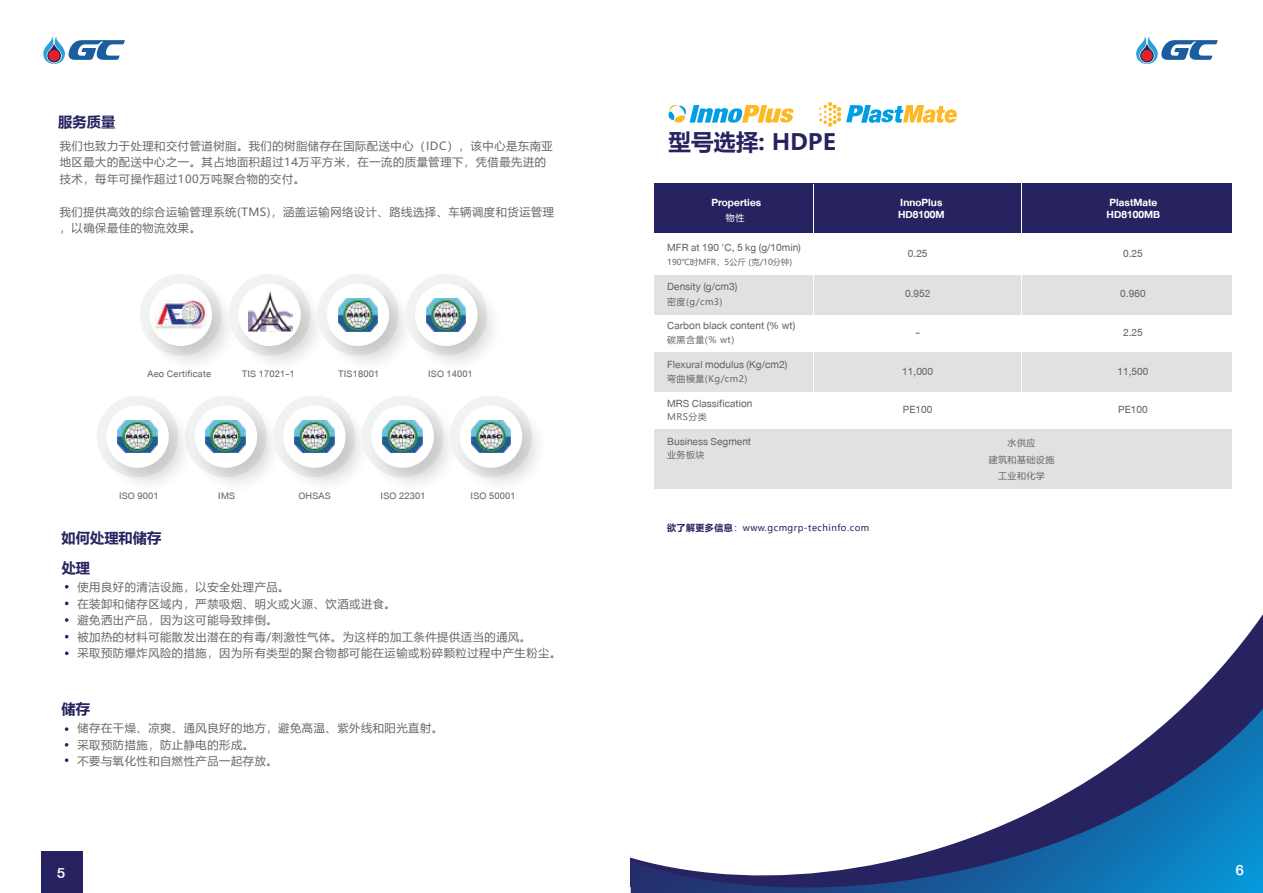
<style>
.page{position:relative;width:1263px;height:893px;background:#fff}
.page>*{position:absolute;margin:0;border:0;box-sizing:border-box;transform-origin:0 0}
.t1{font:700 22.5px "Microsoft Ya Hei UI";color:#272361}
.t2{font:500 21px "DB Heavent";color:#fff}
.t3{font:14.85px "DB Heavent";color:#666766}
.t4{font:700 14.85px/11.7px "DB Heavent";letter-spacing:.005em;color:#fff}
.t5{font:700 14.25px "Microsoft Ya Hei UI";color:#272361}
.t6{font:13.5px "DB Heavent";letter-spacing:.015em;color:#666766}
.t7{font:11.25px/16.5px "Microsoft Ya Hei UI";letter-spacing:.05em;color:#676867}
.t8{font:11.25px/16.5px "Microsoft Ya Hei UI";letter-spacing:.05em;color:#666766}
.t9{font:9px/16.5px "Microsoft Ya Hei UI";letter-spacing:.05em;color:#666766;text-align:center}
.t10{font:9px "Microsoft Ya Hei UI";letter-spacing:.05em;color:#272361}
.t11{font:9px "Microsoft Ya Hei UI";color:#fff}
.t12{font:8.25px "Microsoft Ya Hei UI";letter-spacing:.005em;color:#666766}
.s1{font-weight:700}
</style>
<div class="page">
<svg style="left:1181px;top:614px;width:82px;height:95px"></svg>
<svg style="left:631px;top:709px;width:632px;height:184px"></svg>
<svg style="left:1136px;top:36px;width:82px;height:28px"></svg>
<div style="left:1141px;top:50px;width:11px;height:11px;background:#e0222a;border-radius:50%"></div>
<svg style="left:43px;top:36px;width:82px;height:28px"></svg>
<div style="left:49px;top:50px;width:11px;height:11px;background:#e0222a;border-radius:50%"></div>
<div style="left:654px;top:184px;width:578px;height:49px;background:#272361"></div>
<div style="left:654px;top:275px;width:578px;height:40px;background:#e1e1e1"></div>
<div style="left:654px;top:352px;width:578px;height:39px;background:#e1e1e1"></div>
<div style="left:41px;top:852px;width:41px;height:41px;background:#272361"></div>
<svg style="left:819px;top:102px;width:138px;height:25px"></svg>
<svg style="left:668px;top:105px;width:126px;height:18px"></svg>
<svg style="left:65px;top:727px;width:3px;height:4px"></svg>
<svg style="left:65px;top:758px;width:3px;height:4px"></svg>
<svg style="left:65px;top:743px;width:3px;height:4px"></svg>
<div style="left:654px;top:430px;width:578px;height:59px;background:#e1e1e1"></div>
<svg style="left:65px;top:585px;width:4px;height:4px"></svg>
<svg style="left:65px;top:602px;width:4px;height:3px"></svg>
<svg style="left:65px;top:618px;width:4px;height:4px"></svg>
<svg style="left:65px;top:635px;width:4px;height:3px"></svg>
<svg style="left:65px;top:651px;width:4px;height:4px"></svg>
<img style="left:140px;top:274px;width:86px;height:88px">
<div style="left:150px;top:283px;width:62px;height:63px;background:#fff;border-radius:50%"></div>
<img style="left:226px;top:274px;width:89px;height:88px">
<div style="left:238px;top:283px;width:63px;height:63px;background:#fff;border-radius:50%"></div>
<img style="left:315px;top:274px;width:88px;height:88px">
<div style="left:327px;top:283px;width:62px;height:63px;background:#fff;border-radius:50%"></div>
<img style="left:338px;top:299px;width:40px;height:33px">
<img style="left:403px;top:274px;width:90px;height:88px">
<div style="left:415px;top:283px;width:62px;height:63px;background:#fff;border-radius:50%"></div>
<img style="left:427px;top:299px;width:39px;height:33px">
<img style="left:155px;top:300px;width:51px;height:29px">
<img style="left:202px;top:396px;width:69px;height:87px">
<div style="left:195px;top:405px;width:62px;height:63px;background:#fff;border-radius:50%"></div>
<img style="left:271px;top:396px;width:88px;height:87px">
<div style="left:283px;top:405px;width:63px;height:63px;background:#fff;border-radius:50%"></div>
<img style="left:359px;top:396px;width:88px;height:87px">
<div style="left:371px;top:405px;width:63px;height:63px;background:#fff;border-radius:50%"></div>
<img style="left:97px;top:396px;width:105px;height:87px">
<div style="left:106px;top:405px;width:63px;height:63px;background:#fff;border-radius:50%"></div>
<img style="left:447px;top:396px;width:91px;height:87px">
<div style="left:460px;top:405px;width:62px;height:63px;background:#fff;border-radius:50%"></div>
<img style="left:248px;top:290px;width:44px;height:41px">
<img style="left:118px;top:420px;width:39px;height:33px">
<img style="left:206px;top:420px;width:39px;height:33px">
<img style="left:295px;top:420px;width:39px;height:33px">
<img style="left:472px;top:420px;width:39px;height:33px">
<img style="left:383px;top:420px;width:39px;height:33px">
<hr style="left:813px;top:184px;width:1px;height:229px;background:#fff">
<hr style="left:1021px;top:182px;width:1px;height:229px;background:#fff">
<p class="t5" style="left:58px;top:112px;width:59px">服务质量</p>
<p class="t8" style="left:60px;top:137px;width:495px">我们也致力于处理和交付管道树脂。我们的树脂储存在国际配送中心（IDC），该中心是东南亚地区最大的配送中心之一。其占地面积超过14万平方米，在一流的质量管理下，凭借最先进的技术，每年可操作超过100万吨聚合物的交付。</p>
<p class="t8" style="left:60px;top:203px;width:496px">我们提供高效的综合运输管理系统(TMS)，涵盖运输网络设计、路线选择、车辆调度和货运管理，以确保最佳的物流效果。</p>
<p class="t6" style="left:148px;top:366px;width:65px">Aeo Certificate</p>
<p class="t6" style="left:242px;top:366px;width:54px">TIS 17021-1</p>
<p class="t6" style="left:339px;top:366px;width:42px">TIS18001</p>
<p class="t6" style="left:428px;top:366px;width:46px">ISO 14001</p>
<p class="t6" style="left:119px;top:488px;width:41px">ISO 9001</p>
<p class="t6" style="left:218px;top:488px;width:18px">IMS</p>
<p class="t6" style="left:298px;top:488px;width:34px">OHSAS</p>
<p class="t6" style="left:381px;top:488px;width:46px">ISO 22301</p>
<p class="t6" style="left:471px;top:488px;width:46px">ISO 50001</p>
<p class="t5" style="left:62px;top:528px;width:101px">如何处理和储存</p>
<p class="t5" style="left:62px;top:558px;width:30px">处理</p>
<p class="t7" style="left:77px;top:578px;width:485px">使用良好的清洁设施，以安全处理产品。<br>在装卸和储存区域内，严禁吸烟、明火或火源、饮酒或进食。<br>避免洒出产品，因为这可能导致摔倒。<br>被加热的材料可能散发出潜在的有毒/刺激性气体。为这样的加工条件提供适当的通风。<br>采取预防爆炸风险的措施，因为所有类型的聚合物都可能在运输或粉碎颗粒过程中产生粉尘。</p>
<p class="t5" style="left:62px;top:699px;width:30px">储存</p>
<p class="t7" style="left:77px;top:719px;width:367px">储存在干燥、凉爽、通风良好的地方，避免高温、紫外线和阳光直射。采取预防措施，防止静电的形成。<br>不要与氧化性和自燃性产品一起存放。</p>
<h2 class="t2" style="left:57px;top:861px;width:9px">5</h2>
<h1 class="t1" style="left:668px;top:126px;width:169px">型号选择: HDPE</h1>
<h3 class="t4" style="left:711px;top:197px;width:51px">Properties</h3>
<p class="t11" style="left:726px;top:212px;width:20px">物性</p>
<p class="t12" style="left:667px;top:256px;width:127px">190℃时MFR，5公斤 (克/10分钟)</p>
<p class="t9" style="left:667px;top:293px;width:57px">密度(g/cm3)</p>
<p class="t9" style="left:667px;top:331px;width:69px">碳黑含量(% wt)</p>
<p class="t9" style="left:667px;top:370px;width:82px">弯曲模量(Kg/cm2)</p>
<p class="t9" style="left:667px;top:408px;width:41px">MRS分类</p>
<p class="t9" style="left:667px;top:446px;width:39px">业务板块</p>
<h3 class="t3" style="left:667px;top:239px;width:135px">MFR at 190 'C, 5 kg (g/10min)</h3>
<h3 class="t3" style="left:667px;top:278px;width:72px">Density (g/cm3)</h3>
<h3 class="t3" style="left:667px;top:317px;width:130px">Carbon black content (% wt)</h3>
<h3 class="t3" style="left:667px;top:356px;width:122px">Flexural modulus (Kg/cm2)</h3>
<h3 class="t3" style="left:667px;top:395px;width:87px">MRS Classification</h3>
<h3 class="t3" style="left:667px;top:433px;width:85px">Business Segment</h3>
<p class="t10" style="left:667px;top:522px;width:204px"><span class="s1">欲了解更多信息</span>：www.gcmgrp-techinfo.com</p>
<h3 class="t4" style="left:898px;top:197px;width:48px">InnoPlus<br>HD8100M</h3>
<h3 class="t4" style="left:1106px;top:197px;width:55px">PlastMate<br>HD8100MB</h3>
<h3 class="t3" style="left:908px;top:246px;width:21px">0.25</h3>
<h3 class="t3" style="left:905px;top:285px;width:27px">0.952</h3>
<h3 class="t3" style="left:915px;top:324px;width:6px">-</h3>
<h3 class="t3" style="left:902px;top:363px;width:32px">11,000</h3>
<h3 class="t3" style="left:903px;top:402px;width:31px">PE100</h3>
<p class="t9" style="left:989px;top:434px;width:67px">水供应<br>建筑和基础设施工业和化学</p>
<h3 class="t3" style="left:1123px;top:246px;width:21px">0.25</h3>
<h3 class="t3" style="left:1120px;top:285px;width:27px">0.960</h3>
<h3 class="t3" style="left:1123px;top:324px;width:21px">2.25</h3>
<h3 class="t3" style="left:1117px;top:363px;width:32px">11,500</h3>
<h3 class="t3" style="left:1118px;top:402px;width:31px">PE100</h3>
<h2 class="t2" style="left:1236px;top:858px;width:9px">6</h2>
</div>
